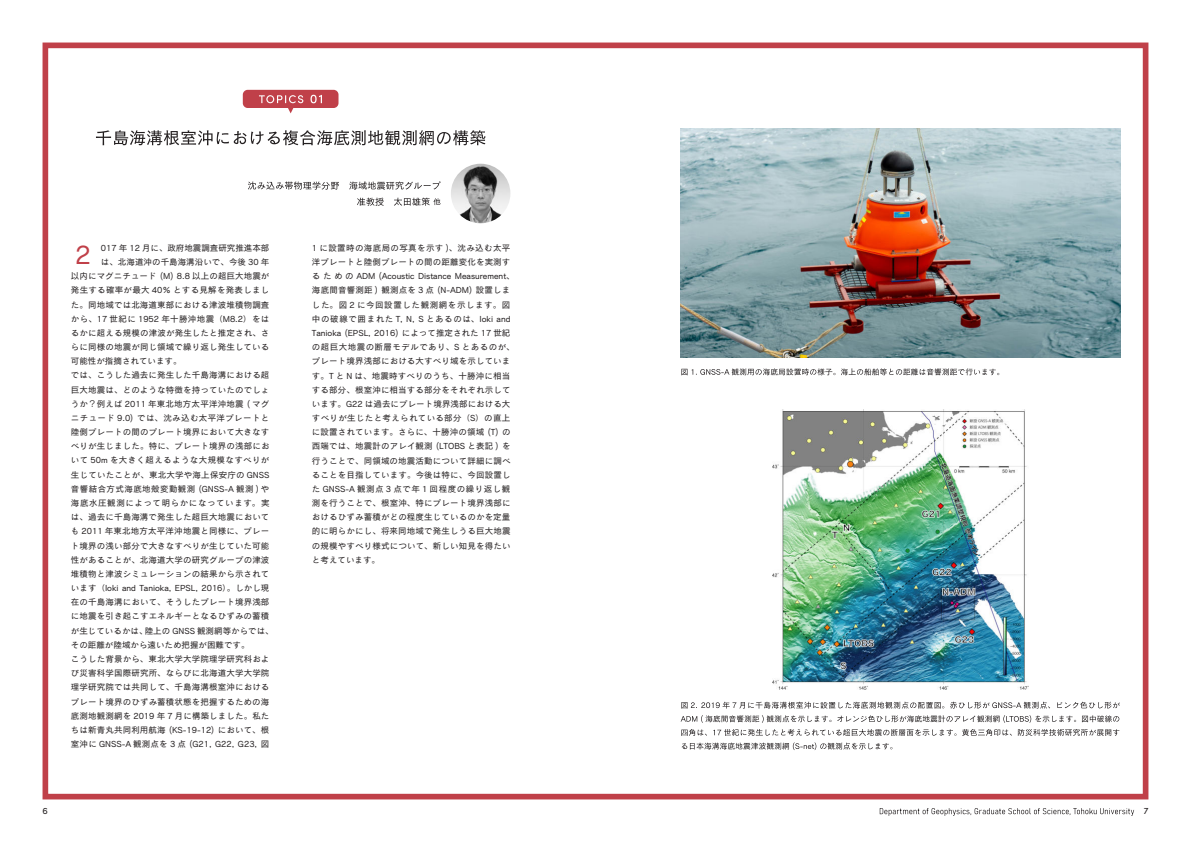
<style>
.page{position:relative;width:1191px;height:842px;background:#fff}
.page>*{position:absolute;margin:0;border:0;box-sizing:border-box;transform-origin:0 0}
.t1{font:25.5px "Cezanne Pro N M";color:#c04049}
.t2{font:9.2px "Sofia Pro";color:#231f20}
.t3{font:8.5px/14.2px "Cezanne Pro N M";letter-spacing:.015em;color:#231f20}
.t4{font:8.5px "Cezanne Pro N M";letter-spacing:.04em;color:#231f20}
.t5{font:8.5px "Cezanne Pro N M";letter-spacing:.05em;color:#231f20}
.t6{font:8.5px "Cezanne Pro N M";letter-spacing:.045em;color:#231f20}
.t7{font:8.5px "Cezanne Pro N M";letter-spacing:.065em;color:#231f20}
</style>
<div class="page">
<div style="left:43px;top:43px;width:1105px;height:756px;border:6px solid #c04049"></div>
<svg style="left:879px;top:808px;width:255px;height:8px"></svg>
<div style="left:243px;top:90px;width:95px;height:18px;background:#c04049;border-radius:5px"></div>
<svg style="left:259px;top:95px;width:44px;height:18px"></svg>
<svg style="left:310px;top:95px;width:12px;height:8px"></svg>
<svg style="left:96px;top:130px;width:389px;height:15px"></svg>
<svg style="left:357px;top:198px;width:83px;height:8px"></svg>
<svg style="left:248px;top:181px;width:192px;height:9px"></svg>
<svg style="left:681px;top:742px;width:211px;height:8px"></svg>
<svg style="left:681px;top:729px;width:438px;height:7px"></svg>
<svg style="left:680px;top:715px;width:439px;height:8px"></svg>
<svg style="left:681px;top:702px;width:439px;height:6px"></svg>
<img style="left:680px;top:129px;width:440px;height:228px">
<svg style="left:681px;top:368px;width:318px;height:7px"></svg>
<img style="left:772px;top:410px;width:256px;height:280px">
<img style="left:451px;top:164px;width:59px;height:59px;border-radius:30px">
<p class="t3" style="left:101px;top:240px;width:170px">017 年 12 月に、政府地震調査研究推進本部</p>
<p class="t3" style="left:101px;top:254px;width:170px">は、北海道沖の千島海溝沿いで、今後 30 年</p>
<p class="t3" style="left:71px;top:269px;width:200px">以内にマグニチュード (M) 8.8 以上の超巨大地震が</p>
<p class="t3" style="left:71px;top:283px;width:200px">発生する確率が最大 40% とする見解を発表しまし</p>
<p class="t3" style="left:71px;top:297px;width:200px">た。同地域では北海道東部における津波堆積物調査</p>
<p class="t4" style="left:71px;top:313px;width:200px">から、17 世紀に 1952 年十勝沖地震（M8.2）をは</p>
<p class="t3" style="left:71px;top:325px;width:200px">るかに超える規模の津波が発生したと推定され、さ</p>
<p class="t3" style="left:71px;top:340px;width:200px">らに同様の地震が同じ領域で繰り返し発生している</p>
<p class="t3" style="left:71px;top:354px;width:112px">可能性が指摘されています。</p>
<p class="t3" style="left:71px;top:368px;width:200px">では、こうした過去に発生した千島海溝における超</p>
<p class="t3" style="left:71px;top:382px;width:200px">巨大地震は、どのような特徴を持っていたのでしょ</p>
<p class="t3" style="left:71px;top:396px;width:200px">うか？例えば 2011 年東北地方太平洋沖地震 ( マグ</p>
<p class="t4" style="left:71px;top:412px;width:200px">ニチュード 9.0) では、沈み込む太平洋プレートと</p>
<p class="t3" style="left:71px;top:425px;width:200px">陸側プレートの間のプレート境界において大きなす</p>
<p class="t3" style="left:71px;top:439px;width:200px">べりが生じました。特に、プレート境界の浅部にお</p>
<p class="t6" style="left:71px;top:455px;width:200px">いて 50m を大きく超えるような大規模なすべりが</p>
<p class="t3" style="left:71px;top:467px;width:200px">生じていたことが、東北大学や海上保安庁の GNSS</p>
<p class="t5" style="left:71px;top:483px;width:200px">音響結合方式海底地殻変動観測 (GNSS-A 観測 ) や</p>
<p class="t7" style="left:71px;top:497px;width:200px">海底水圧観測によって明らかになっています。実</p>
<p class="t3" style="left:71px;top:510px;width:200px">は、過去に千島海溝で発生した超巨大地震において</p>
<p class="t3" style="left:71px;top:524px;width:200px">も 2011 年東北地方太平洋沖地震と同様に、プレー</p>
<p class="t3" style="left:71px;top:538px;width:200px">ト境界の浅い部分で大きなすべりが生じていた可能</p>
<p class="t3" style="left:71px;top:552px;width:200px">性があることが、北海道大学の研究グループの津波</p>
<p class="t3" style="left:71px;top:566px;width:200px">堆積物と津波シミュレーションの結果から示されて</p>
<p class="t3" style="left:71px;top:581px;width:200px">います（Ioki and Tanioka, EPSL, 2016）。しかし現</p>
<p class="t3" style="left:71px;top:595px;width:200px">在の千島海溝において、そうしたプレート境界浅部</p>
<p class="t3" style="left:71px;top:609px;width:200px">に地震を引き起こすエネルギーとなるひずみの蓄積</p>
<p class="t3" style="left:71px;top:623px;width:204px">が生じているかは、陸上の GNSS 観測網等からでは、</p>
<p class="t3" style="left:71px;top:637px;width:180px">その距離が陸域から遠いため把握が困難です。</p>
<p class="t3" style="left:71px;top:651px;width:200px">こうした背景から、東北大学大学院理学研究科およ</p>
<p class="t3" style="left:71px;top:666px;width:200px">び災害科学国際研究所、ならびに北海道大学大学院</p>
<p class="t3" style="left:71px;top:680px;width:200px">理学研究院では共同して、千島海溝根室沖における</p>
<p class="t3" style="left:71px;top:694px;width:200px">プレート境界のひずみ蓄積状態を把握するための海</p>
<p class="t3" style="left:71px;top:708px;width:200px">底測地観測網を 2019 年 7 月に構築しました。私た</p>
<p class="t3" style="left:71px;top:722px;width:200px">ちは新青丸共同利用航海 (KS-19-12) において、根</p>
<p class="t3" style="left:71px;top:736px;width:200px">室沖に GNSS-A 観測点を 3 点 (G21, G22, G23, 図</p>
<h1 class="t1" style="left:75px;top:238px;width:17px">2</h1>
<p class="t3" style="left:312px;top:240px;width:204px">1 に設置時の海底局の写真を示す )、沈み込む太平洋プレートと陸側プレートの間の距離変化を実測するための ADM (Acoustic Distance Measurement、海底間音響測距 ) 観測点を 3 点 (N-ADM) 設置しました。図 2 に今回設置した観測網を示します。図中の破線で囲まれた T, N, S とあるのは、Ioki and<br>Tanioka (EPSL, 2016) によって推定された 17 世紀の超巨大地震の断層モデルであり、S とあるのが、プレート境界浅部における大すべり域を示しています。T と N は、地震時すべりのうち、十勝沖に相当する部分、根室沖に相当する部分をそれぞれ示しています。G22 は過去にプレート境界浅部における大すべりが生じたと考えられている部分（S）の直上に設置されています。さらに、十勝沖の領域 (T) の西端では、地震計のアレイ観測 (LTOBS と表記 ) を行うことで、同領域の地震活動について詳細に調べることを目指しています。今後は特に、今回設置した GNSS-A 観測点 3 点で年１回程度の繰り返し観測を行うことで、根室沖、特にプレート境界浅部におけるひずみ蓄積がどの程度生じているのかを定量的に明らかにし、将来同地域で発生しうる巨大地震の規模やすべり様式について、新しい知見を得たいと考えています。</p>
<p class="t2" style="left:43px;top:806px;width:7px">6</p>
<p class="t2" style="left:1143px;top:806px;width:6px">7</p>
</div>
